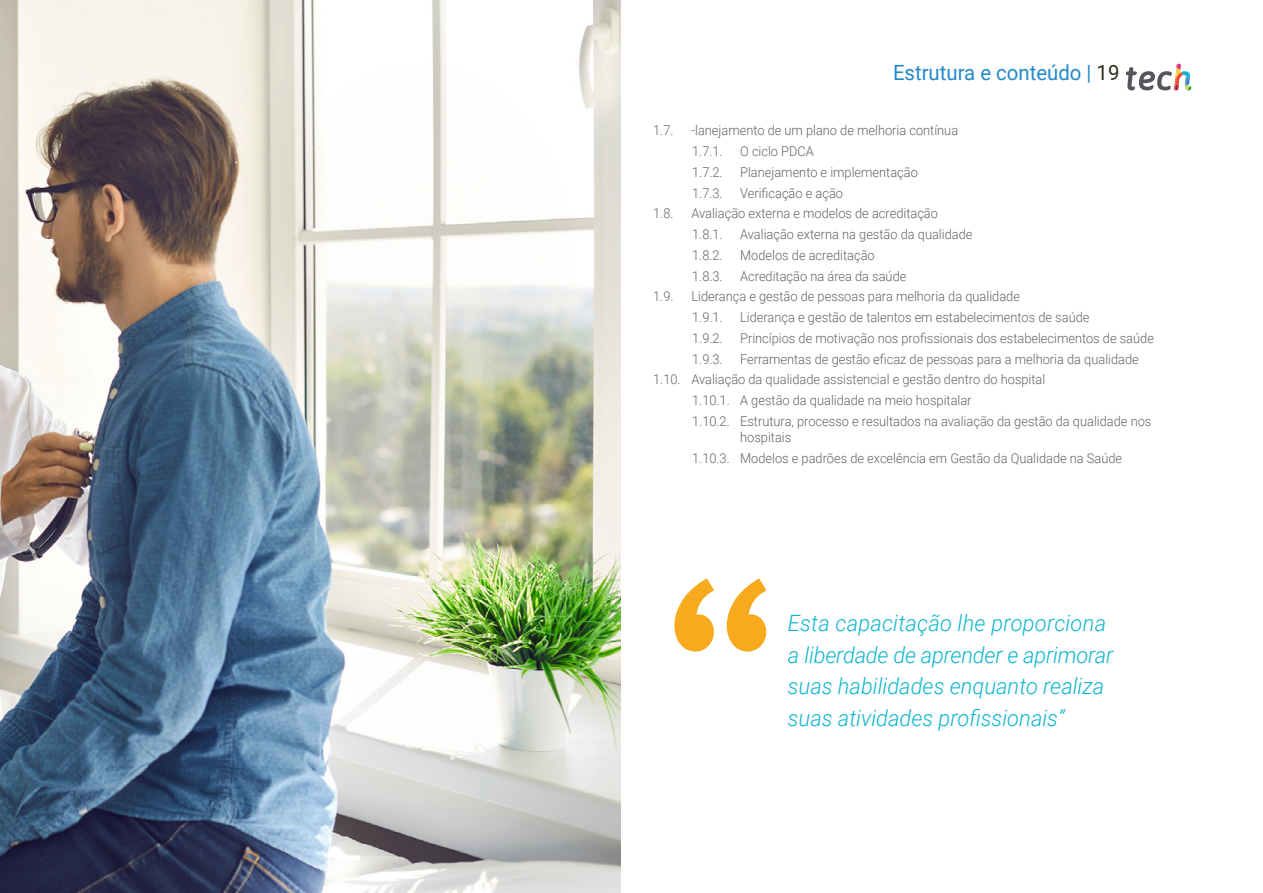
<style>
.page{position:relative;width:1263px;height:893px;background:#fff}
.page>*{position:absolute;margin:0;border:0;box-sizing:border-box;transform-origin:0 0}
.t1{font:italic 300 22.5px/31.5px "Roboto";color:#0fb6cf}
.t2{font:21px "Roboto";color:#2488c9}
.t3{font:300 13.5px/20.7px "Roboto";color:#61646a;scale:.95 1}
.s1{color:#312e20}
</style>
<div class="page">
<svg style="left:1126px;top:64px;width:65px;height:27px"></svg>
<img style="left:0;top:0;width:621px;height:893px">
<svg style="left:674px;top:578px;width:92px;height:74px"></svg>
<h2 class="t2" style="left:893px;top:57px;width:228px">Estrutura e conteúdo | <span class="s1">19</span></h2>
<p class="t3" style="left:653px;top:120px;width:23px">1.7.</p>
<p class="t3" style="left:691px;top:120px;width:282px">-lanejamento de um plano de melhoria contínua<br>1.7.1.</p>
<p class="t3" style="left:740px;top:141px;width:79px">O ciclo PDCA</p>
<p class="t3" style="left:692px;top:161px;width:34px">1.7.2.</p>
<p class="t3" style="left:740px;top:161px;width:189px">Planejamento e implementação</p>
<p class="t3" style="left:692px;top:182px;width:34px">1.7.3.</p>
<p class="t3" style="left:740px;top:182px;width:110px">Verificação e ação</p>
<p class="t3" style="left:653px;top:203px;width:23px">1.8.</p>
<p class="t3" style="left:691px;top:203px;width:261px">Avaliação externa e modelos de acreditação<br>1.8.1.</p>
<p class="t3" style="left:740px;top:224px;width:246px">Avaliação externa na gestão da qualidade</p>
<p class="t3" style="left:692px;top:244px;width:34px">1.8.2.</p>
<p class="t3" style="left:740px;top:244px;width:143px">Modelos de acreditação</p>
<p class="t3" style="left:692px;top:265px;width:34px">1.8.3.</p>
<p class="t3" style="left:740px;top:265px;width:176px">Acreditação na área da saúde</p>
<p class="t3" style="left:653px;top:286px;width:23px">1.9.</p>
<p class="t3" style="left:691px;top:286px;width:347px">Liderança e gestão de pessoas para melhoria da qualidade<br>1.9.1.</p>
<p class="t3" style="left:740px;top:307px;width:369px">Liderança e gestão de talentos em estabelecimentos de saúde</p>
<p class="t3" style="left:692px;top:327px;width:34px">1.9.2.</p>
<p class="t3" style="left:740px;top:327px;width:437px">Princípios de motivação nos profissionais dos estabelecimentos de saúde</p>
<p class="t3" style="left:692px;top:348px;width:34px">1.9.3.</p>
<p class="t3" style="left:740px;top:348px;width:421px">Ferramentas de gestão eficaz de pessoas para a melhoria da qualidade</p>
<p class="t3" style="left:653px;top:369px;width:414px">1.10. Avaliação da qualidade assistencial e gestão dentro do hospital</p>
<p class="t3" style="left:692px;top:390px;width:296px">1.10.1. A gestão da qualidade na meio hospitalar</p>
<p class="t3" style="left:692px;top:410px;width:485px">1.10.2. Estrutura, processo e resultados na avaliação da gestão da qualidade nos</p>
<p class="t3" style="left:692px;top:427px;width:454px;text-indent:48px">hospitais<br>1.10.3. Modelos e padrões de excelência em Gestão da Qualidade na Saúde</p>
<h1 class="t1" style="left:788px;top:607px;width:327px">Esta capacitação lhe proporciona a liberdade de aprender e aprimorar suas habilidades enquanto realiza suas atividades profissionais”</h1>
</div>
